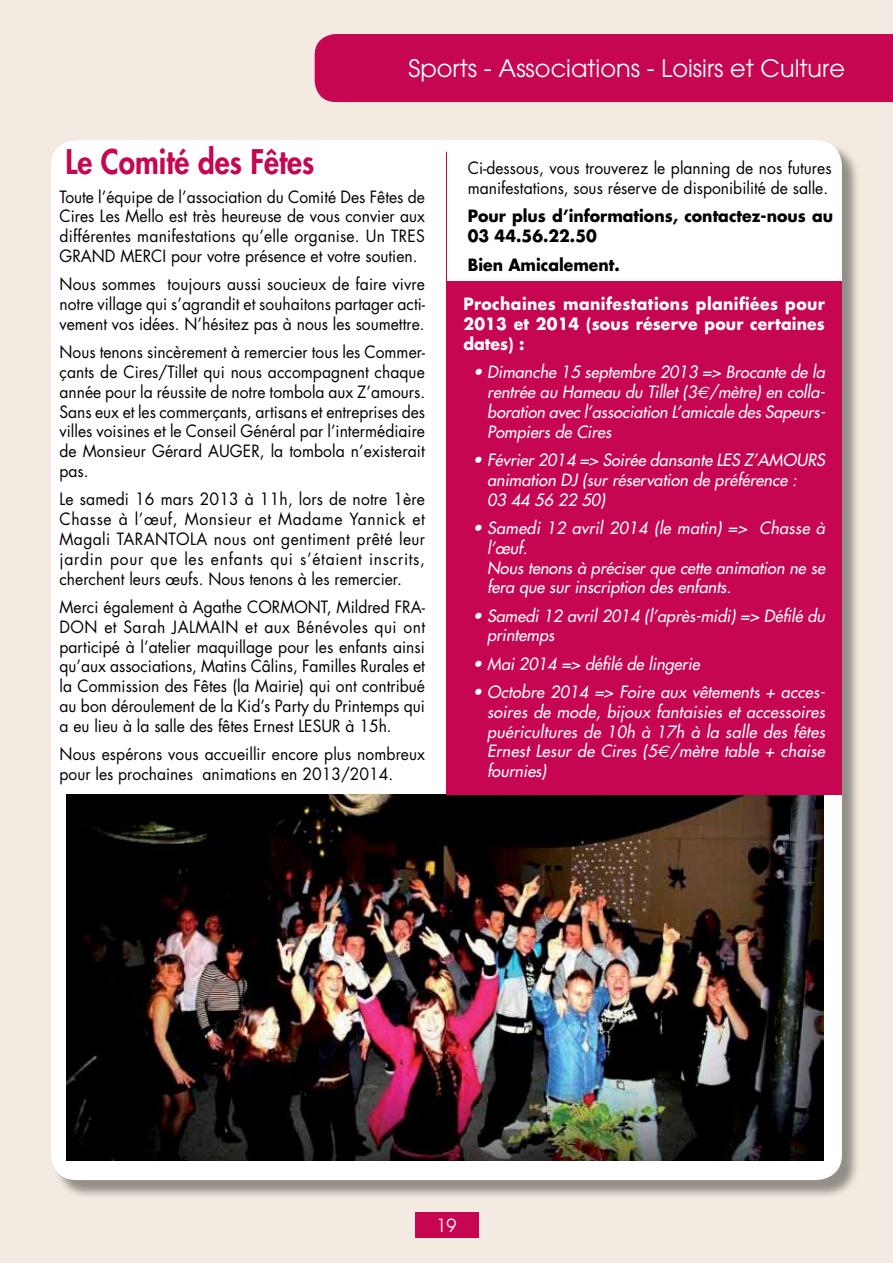
<style>
.page{position:relative;width:893px;height:1263px;background:#f3eae1}
.page>*{position:absolute;margin:0;border:0;box-sizing:border-box;transform-origin:0 0}
.t1{font:800 33px "Futura";color:#c60651;scale:.9 1}
.t2{font:24px "Avant Garde";color:#fff}
.t3{font:18px "Avant Garde";color:#fff}
.t4{font:16.5px/19.8px "Futura";color:#000;text-align:justify;scale:.95 1}
.t5{font:italic 16.5px/19.8px "Futura";color:#fff}
.t6{font:700 16.5px/19.8px "Futura";letter-spacing:.01em;color:#fff;text-align:justify;scale:.95 1}
.t7{font:700 16.5px/19.8px "Futura";color:#000;scale:.95 1}
.s1{font-family:"Euro Sans"}
</style>
<div class="page">
<div style="left:415px;top:1212px;width:63px;height:25px;background:#c60651"></div>
<div style="left:315px;top:34px;width:578px;height:68px;background:#c60651"></div>
<div style="left:53px;top:143px;width:808px;height:1056px;background:#000;opacity:.4"></div>
<div style="left:51px;top:140px;width:791px;height:1040px;background:#fff;border-radius:26px"></div>
<hr style="left:446px;top:152px;width:1px;height:663px;background:#c60651">
<img style="left:67px;top:794px;width:757px;height:367px">
<div style="left:446px;top:281px;width:396px;height:513px;background:#c60651"></div>
<h2 class="t2" style="left:409px;top:54px;width:438px">Sports - Associations - Loisirs et Culture</h2>
<h1 class="t1" style="left:66px;top:140px;width:278px">Le Comité des Fêtes</h1>
<p class="t4" style="left:60px;top:186px;width:386px">Toute l’équipe de l’association du Comité Des Fêtes de Cires Les Mello est très heureuse de vous convier aux différentes manifestations qu’elle organise. Un TRES GRAND MERCI pour votre présence et votre soutien.</p>
<p class="t4" style="left:60px;top:274px;width:386px">Nous sommes toujours aussi soucieux de faire vivre notre village qui s’agrandit et souhaitons partager acti&shy;vement vos idées. N’hésitez pas à nous les soumettre.</p>
<p class="t4" style="left:60px;top:342px;width:386px">Nous tenons sincèrement à remercier tous les Commer&shy;çants de Cires/Tillet qui nous accompagnent chaque année pour la réussite de notre tombola aux Z’amours.<br>Sans eux et les commerçants, artisans et entreprises des villes voisines et le Conseil Général par l’intermédiaire de Monsieur Gérard AUGER, la tombola n’existerait pas.</p>
<p class="t4" style="left:60px;top:489px;width:386px">Le samedi 16 mars 2013 à 11h, lors de notre 1ère Chasse à l’œuf, Monsieur et Madame Yannick et Magali TARANTOLA nous ont gentiment prêté leur jardin pour que les enfants qui s’étaient inscrits, cherchent leurs œufs. Nous tenons à les remercier.</p>
<p class="t4" style="left:60px;top:597px;width:386px">Merci également à Agathe CORMONT, Mildred FRA-DON et Sarah JALMAIN et aux Bénévoles qui ont participé à l’atelier maquillage pour les enfants ainsi qu’aux associations, Matins Câlins, Familles Rurales et la Commission des Fêtes (la Mairie) qui ont contribué au bon déroulement de la Kid’s Party du Printemps qui a eu lieu à la salle des fêtes Ernest LESUR à 15h.</p>
<p class="t4" style="left:60px;top:744px;width:386px">Nous espérons vous accueillir encore plus nombreux pour les prochaines animations en 2013/2014.</p>
<p class="t4" style="left:468px;top:158px;width:384px">Ci-dessous, vous trouverez le planning de nos futures manifestations, sous réserve de disponibilité de salle.</p>
<p class="t7" style="left:468px;top:206px;width:386px">Pour plus d’informations, contactez-nous au<br>03 44.56.22.50</p>
<p class="t7" style="left:468px;top:254px;width:162px">Bien Amicalement.</p>
<p class="t6" style="left:463px;top:294px;width:382px">Prochaines manifestations planifiées pour 2013 et 2014 (sous réserve pour certaines dates) :</p>
<p class="t5" style="left:487px;top:362px;width:339px;text-align:justify;text-indent:-14px">• Dimanche 15 septembre 2013 =&gt; Brocante de la rentrée au Hameau du Tillet (3<span class="s1">€</span>/mètre) en colla&shy;boration avec l’association L’amicale des Sapeurs-Pompiers de Cires</p>
<p class="t5" style="left:487px;top:450px;width:339px;text-indent:-14px">• Février 2014 =&gt; Soirée dansante LES Z’AMOURS animation DJ (sur réservation de préférence :<br>03 44 56 22 50)</p>
<p class="t5" style="left:487px;top:518px;width:339px;text-indent:-14px">• Samedi 12 avril 2014 (le matin) =&gt; Chasse à l’œuf.<br>Nous tenons à préciser que cette animation ne se fera que sur inscription des enfants.</p>
<p class="t5" style="left:487px;top:605px;width:339px;text-indent:-14px">• Samedi 12 avril 2014 (l’après-midi) =&gt; Défilé du printemps</p>
<p class="t5" style="left:473px;top:654px;width:228px">• Mai 2014 =&gt; défilé de lingerie</p>
<p class="t5" style="left:487px;top:682px;width:339px;text-align:justify;text-indent:-14px">• Octobre 2014 =&gt; Foire aux vêtements + acces&shy;soires de mode, bijoux fantaisies et accessoires puéricultures de 10h à 17h à la salle des fêtes Ernest Lesur de Cires (5<span class="s1">€</span>/mètre table + chaise fournies)</p>
<p class="t3" style="left:436px;top:1214px;width:21px">19</p>
</div>
